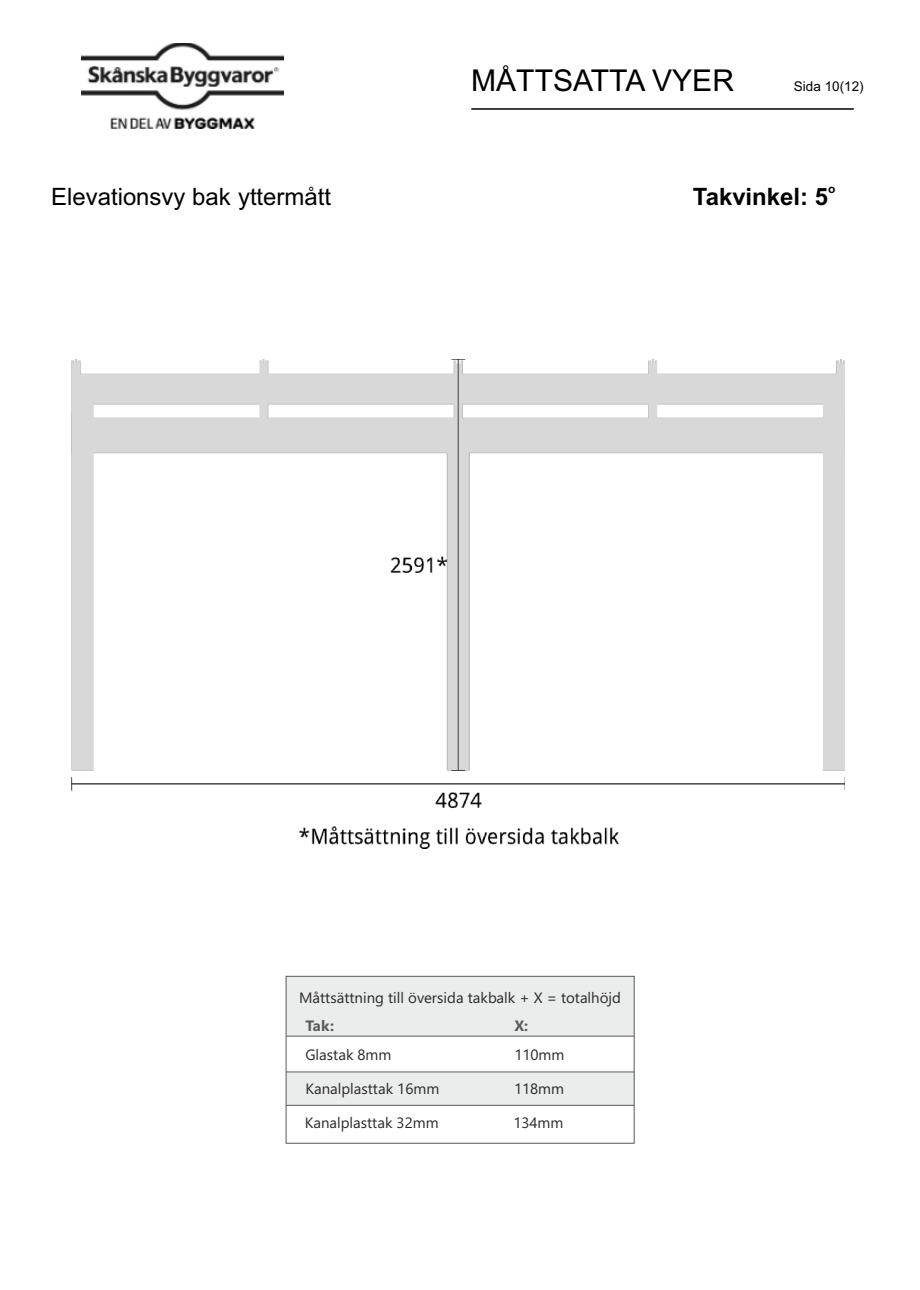
<style>
.page{position:relative;width:920px;height:1290px;background:#fff}
.page>*{position:absolute;margin:0;border:0;box-sizing:border-box;transform-origin:0 0}
.t1{font:30px "Arial";color:#000}
.t2{font:24px "Arial";color:#000}
.t3{font:700 24px "Arial";color:#000}
.t4{font:15px "Gadugi";color:#2b2a29}
.t5{font:700 15px "Gadugi";color:#5b5b5b}
.t6{font:13.5px "Arial";color:#000}
.t7{font:700 12px "Arial";color:#000}
</style>
<div class="page">
<img style="left:72px;top:359px;width:773px;height:490px">
<div style="left:286px;top:976px;width:348px;height:60px;background:#ebecec"></div>
<div style="left:286px;top:1072px;width:348px;height:33px;background:#ebecec"></div>
<hr style="left:286px;top:1036px;width:348px;height:1px;background:#5b5b5b">
<hr style="left:286px;top:1072px;width:348px;height:1px;background:#5b5b5b">
<hr style="left:286px;top:1105px;width:348px;height:1px;background:#5b5b5b">
<div style="left:286px;top:976px;width:348px;height:167px;border:1px solid #5b5b5b"></div>
<img style="left:81px;top:43px;width:203px;height:86px">
<hr style="left:471px;top:108px;width:383px;height:2px;background:#000">
<h1 class="t1" style="left:471px;top:69px;width:264px">MÅTTSATTA VYER</h1>
<p class="t6" style="left:794px;top:81px;width:71px">Sida 10(12)</p>
<h2 class="t2" style="left:51px;top:188px;width:281px">Elevationsvy bak yttermått</h2>
<p class="t7" style="left:828px;top:184px;width:9px">o</p>
<h2 class="t3" style="left:693px;top:187px;width:137px">Takvinkel: 5</h2>
<p class="t4" style="left:299px;top:992px;width:323px">Måttsättning till översida takbalk + X = totalhöjd</p>
<p class="t5" style="left:305px;top:1020px;width:30px">Tak:</p>
<p class="t5" style="left:514px;top:1020px;width:15px">X:</p>
<p class="t4" style="left:305px;top:1049px;width:88px">Glastak 8mm</p>
<p class="t4" style="left:305px;top:1083px;width:135px">Kanalplasttak 16mm</p>
<p class="t4" style="left:514px;top:1049px;width:52px">110mm</p>
<p class="t4" style="left:514px;top:1083px;width:52px">118mm</p>
<p class="t4" style="left:305px;top:1117px;width:135px">Kanalplasttak 32mm</p>
<p class="t4" style="left:513px;top:1117px;width:52px">134mm</p>
</div>
